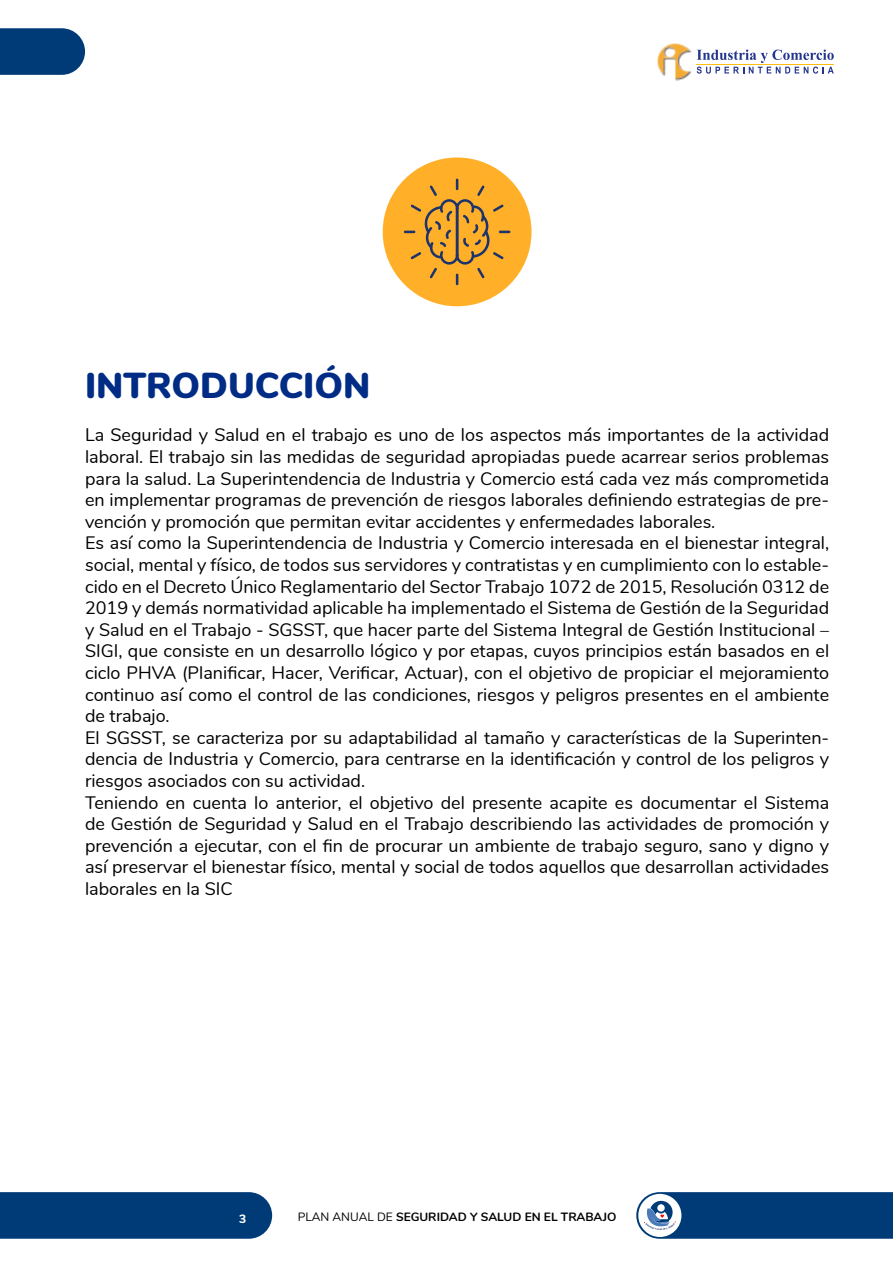
<style>
.page{position:relative;width:893px;height:1263px;background:#fff}
.page>*{position:absolute;margin:0;border:0;box-sizing:border-box;transform-origin:0 0}
.t1{font:900 36px "Nunito";color:#002c86}
.t2{font:18px/21.6px "Nunito";color:#000}
.t3{font:700 12px "Nunito";color:#000}
.t4{font:800 12px "Nunito";color:#fff}
.s1{font-weight:400}
</style>
<div class="page">
<div style="left:383px;top:157px;width:148px;height:149px;background:#ffaf28;border-radius:50%"></div>
<svg style="left:404px;top:179px;width:106px;height:106px"></svg>
<div style="left:0;top:1192px;width:272px;height:47px;background:#003b78"></div>
<svg style="left:0;top:28px;width:85px;height:47px"></svg>
<img style="left:657px;top:43px;width:35px;height:38px">
<svg style="left:697px;top:50px;width:137px;height:24px"></svg>
<svg style="left:636px;top:1192px;width:257px;height:47px"></svg>
<h1 class="t1" style="left:85px;top:359px;width:287px">INTRODUCCIÓN</h1>
<p class="t2" style="left:85px;top:423px;width:746px">La Seguridad y Salud en el trabajo es uno de los aspectos más importantes de la actividad laboral. El trabajo sin las medidas de seguridad apropiadas puede acarrear serios problemas para la salud. La Superintendencia de Industria y Comercio está cada vez más comprometida en implementar programas de prevención de riesgos laborales definiendo estrategias de pre&shy;vención y promoción que permitan evitar accidentes y enfermedades laborales.<br>Es así como la Superintendencia de Industria y Comercio interesada en el bienestar integral, social, mental y físico, de todos sus servidores y contratistas y en cumplimiento con lo estable&shy;cido en el Decreto Único Reglamentario del Sector Trabajo 1072 de 2015, Resolución 0312 de 2019 y demás normatividad aplicable ha implementado el Sistema de Gestión de la Seguridad y Salud en el Trabajo - SGSST, que hacer parte del Sistema Integral de Gestión Institucional – SIGI, que consiste en un desarrollo lógico y por etapas, cuyos principios están basados en el ciclo PHVA (Planificar, Hacer, Verificar, Actuar), con el objetivo de propiciar el mejoramiento continuo así como el control de las condiciones, riesgos y peligros presentes en el ambiente de trabajo.<br>El SGSST, se caracteriza por su adaptabilidad al tamaño y características de la Superinten&shy;dencia de Industria y Comercio, para centrarse en la identificación y control de los peligros y riesgos asociados con su actividad.<br>Teniendo en cuenta lo anterior, el objetivo del presente acapite es documentar el Sistema de Gestión de Seguridad y Salud en el Trabajo describiendo las actividades de promoción y prevención a ejecutar, con el fin de procurar un ambiente de trabajo seguro, sano y digno y así preservar el bienestar físico, mental y social de todos aquellos que desarrollan actividades laborales en la SIC</p>
<p class="t4" style="left:239px;top:1210px;width:9px">3</p>
<p class="t3" style="left:298px;top:1208px;width:320px"><span class="s1">PLAN ANUAL DE</span> SEGURIDAD Y SALUD EN EL TRABAJO</p>
</div>
